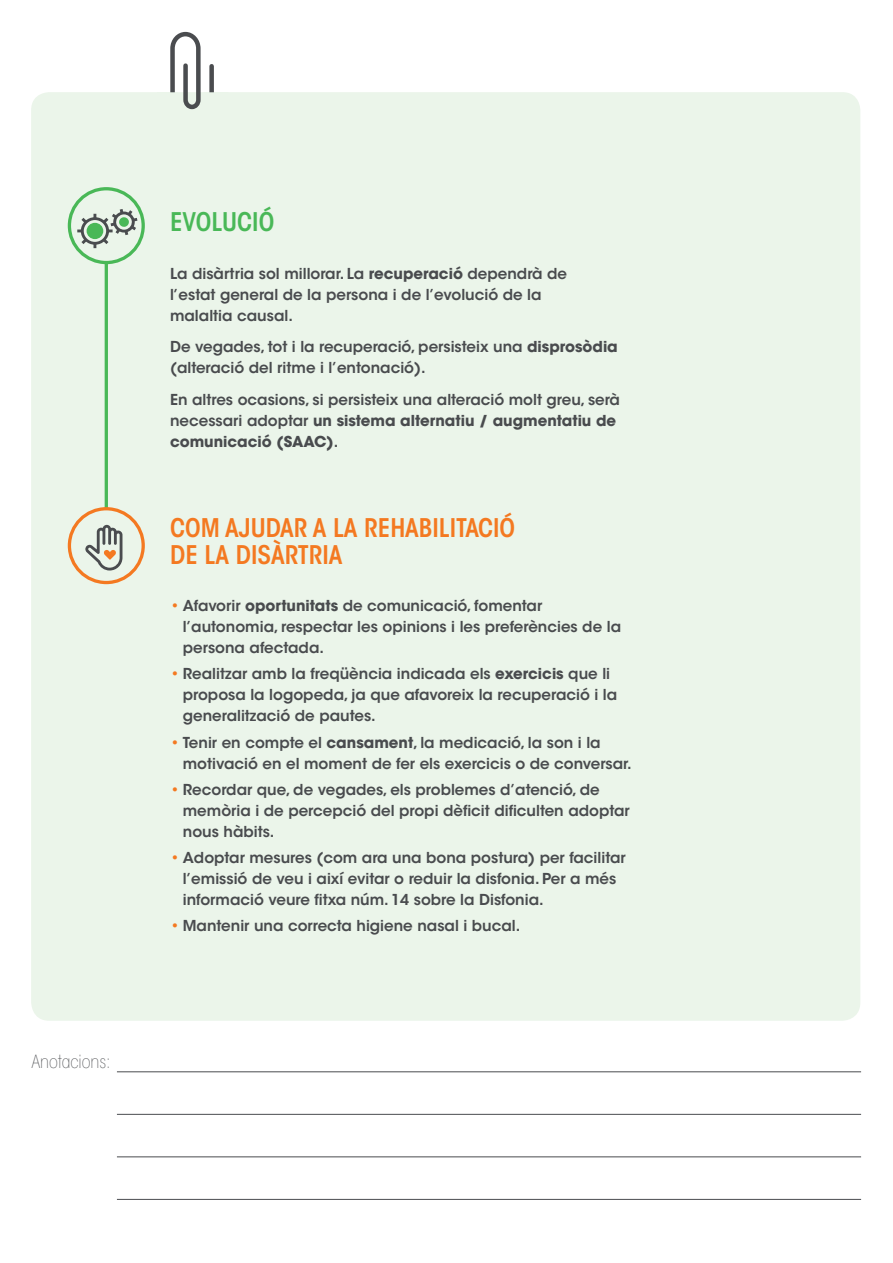
<style>
.page{position:relative;width:893px;height:1263px;background:#fff}
.page>*{position:absolute;margin:0;border:0;box-sizing:border-box;transform-origin:0 0}
.t1{font:600 condensed 25.5px/27px "ITC Avant Garde Std";color:#f47921}
.t2{font:600 condensed 25.5px "ITC Avant Garde Std";color:#49b857}
.t3{font:200 condensed 18px "ITC Avant Garde Std";color:#4a4c4f}
.t4{font:600 15px/21px "ITC Avant Garde Std";color:#494b4e}
.s1{font-weight:700}
.s2{color:#f47921}
</style>
<div class="page">
<div style="left:31px;top:92px;width:829px;height:929px;background:#ebf5ea"></div>
<svg style="left:157px;top:31px;width:71px;height:118px"></svg>
<hr style="left:117px;top:1071px;width:744px;height:1px;background:#4a4c4f">
<hr style="left:117px;top:1114px;width:744px;height:1px;background:#4a4c4f">
<hr style="left:117px;top:1156px;width:744px;height:1px;background:#4a4c4f">
<hr style="left:117px;top:1199px;width:744px;height:1px;background:#4a4c4f">
<hr style="left:105px;top:255px;width:3px;height:273px;background:#49b857">
<div style="left:69px;top:509px;width:74px;height:73px;background:#ebf5ea;border-radius:50%"></div>
<div style="left:68px;top:507px;width:77px;height:77px;border:3px solid #f47921;border-radius:50%"></div>
<svg style="left:85px;top:525px;width:37px;height:45px"></svg>
<svg style="left:69px;top:189px;width:74px;height:74px"></svg>
<div style="left:68px;top:187px;width:77px;height:77px;border:3px solid #49b857;border-radius:50%"></div>
<svg style="left:74px;top:206px;width:67px;height:45px;background:#b8ceba"></svg>
<p class="t3" style="left:32px;top:1051px;width:80px">Anotacions:</p>
<h1 class="t2" style="left:170px;top:206px;width:104px">EVOLUCIÓ</h1>
<p class="t4" style="left:170px;top:263px;width:399px">La disàrtria sol millorar. La <span class="s1">recuperació</span> dependrà de l’estat general de la persona i de l’evolució de la malaltia causal.</p>
<p class="t4" style="left:170px;top:336px;width:449px">De vegades, tot i la recuperació, persisteix una <span class="s1">disprosòdia </span>(alteració del ritme i l’entonació).</p>
<p class="t4" style="left:170px;top:389px;width:451px">En altres ocasions, si persisteix una alteració molt greu, serà necessari adoptar <span class="s1">un sistema alternatiu / augmentatiu de comunicació (SAAC)</span>.</p>
<h1 class="t1" style="left:170px;top:514px;width:345px;text-indent:55px">AJUDAR A LA REHABILITACIÓ<br>DE LA DISÀRTRIA</h1>
<p class="t4" style="left:183px;top:595px;width:440px;text-indent:-13px"><span class="s2">•</span> Afavorir <span class="s1">oportunitats</span> de comunicació, fomentar l’autonomia, respectar les opinions i les preferències de la persona afectada.</p>
<p class="t4" style="left:183px;top:663px;width:436px;text-indent:-13px"><span class="s2">•</span> Realitzar amb la freqüència indicada els <span class="s1">exercicis</span> que li proposa la logopeda, ja que afavoreix la recuperació i la generalització de pautes.</p>
<p class="t4" style="left:183px;top:731px;width:450px;text-indent:-13px"><span class="s2">•</span> Tenir en compte el <span class="s1">cansament</span>, la medicació, la son i la motivació en el moment de fer els exercicis o de conversar.</p>
<p class="t4" style="left:183px;top:779px;width:448px;text-indent:-13px"><span class="s2">•</span> Recordar que, de vegades, els problemes d’atenció, de memòria i de percepció del propi dèficit dificulten adoptar nous hàbits.</p>
<p class="t4" style="left:183px;top:847px;width:444px;text-indent:-13px"><span class="s2">•</span> Adoptar mesures (com ara una bona postura) per facilitar l’emissió de veu i així evitar o reduir la disfonia. Per a més informació veure fitxa núm. 14 sobre la Disfonia.</p>
<p class="t4" style="left:170px;top:915px;width:352px"><span class="s2">•</span> Mantenir una correcta higiene nasal i bucal.</p>
<h1 class="t1" style="left:170px;top:514px;width:17px">COM</h1>
</div>
